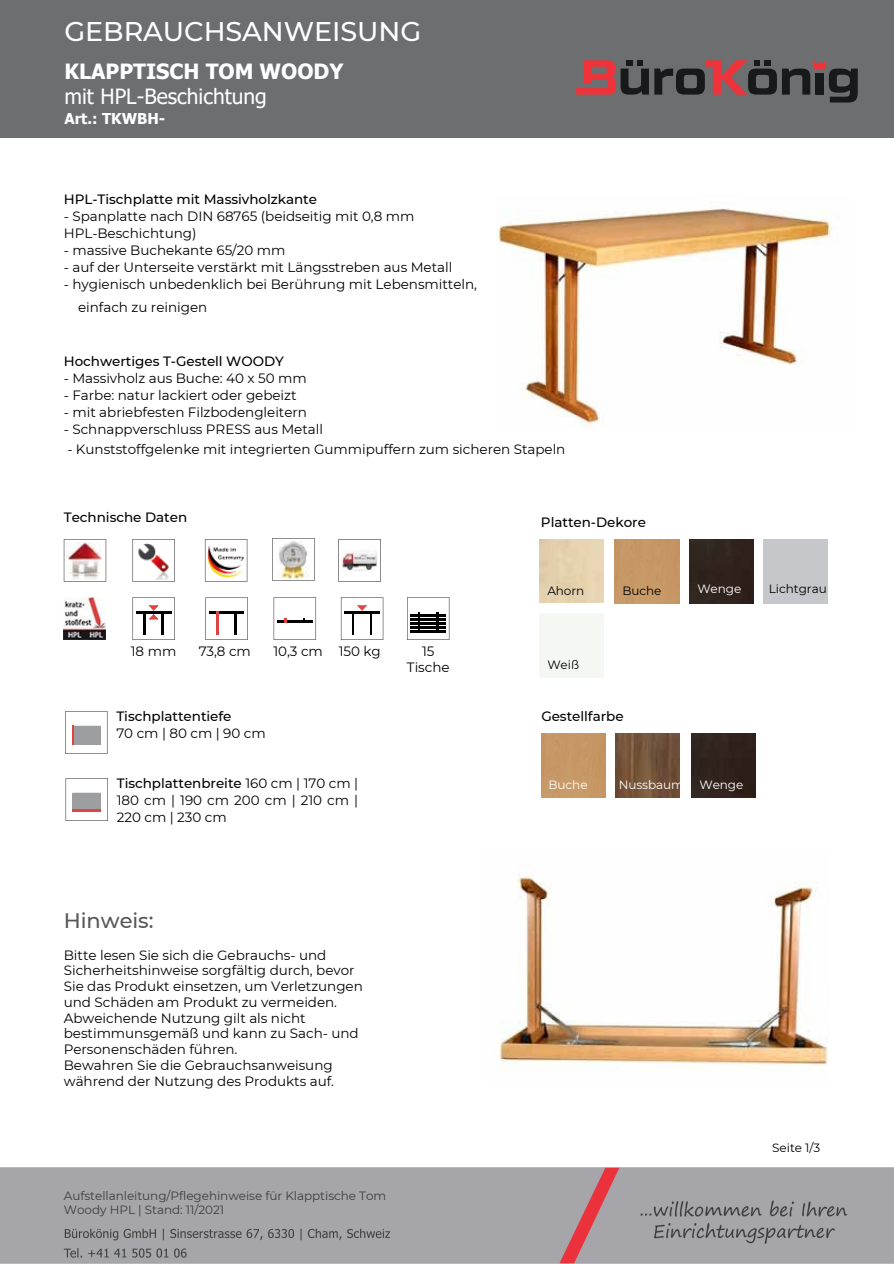
<style>
.page{position:relative;width:894px;height:1264px;background:#fff}
.page>*{position:absolute;margin:0;border:0;box-sizing:border-box;transform-origin:0 0}
.t1{font:500 27px "Montserrat";letter-spacing:-.005em;color:#fff}
.t2{font:21px/24.8px "Tahoma";color:#fff}
.t3{font:500 21px "Montserrat";letter-spacing:-.005em;color:#58585a}
.t4{font:700 15px "Tahoma";color:#fff}
.t5{font:13.5px/15.8px "Montserrat";letter-spacing:-.005em;color:#000}
.t6{font:500 13.5px/16.8px "Montserrat";letter-spacing:-.005em;color:#000}
.t7{font:12px/13.5px "Montserrat";letter-spacing:-.005em;color:#3e3d40}
.t8{font:12px "Montserrat";letter-spacing:-.005em;color:#000}
.t9{font:12px "Montserrat";letter-spacing:-.005em;color:#fff}
.s1{font-weight:700}
.s2{font-weight:400}
.s3{font-weight:500}
</style>
<div class="page">
<img style="left:0;top:1167px;width:893px;height:96px">
<div style="left:0;top:0;width:893px;height:137px;background:#6d6e70"></div>
<svg style="left:576px;top:60px;width:72px;height:35px"></svg>
<svg style="left:654px;top:60px;width:203px;height:42px"></svg>
<img style="left:496px;top:206px;width:336px;height:223px">
<svg style="left:65px;top:711px;width:43px;height:42px"></svg>
<svg style="left:65px;top:778px;width:43px;height:42px"></svg>
<hr style="left:72px;top:809px;width:29px;height:2px;background:#df4443">
<img style="left:499px;top:873px;width:329px;height:197px">
<div style="left:691px;top:733px;width:64px;height:64px;background:#30221d"></div>
<div style="left:541px;top:733px;width:64px;height:64px;background:#c69866"></div>
<img style="left:615px;top:733px;width:64px;height:64px">
<svg style="left:205px;top:539px;width:42px;height:42px"></svg>
<img style="left:208px;top:544px;width:37px;height:33px">
<svg style="left:132px;top:539px;width:43px;height:42px"></svg>
<img style="left:138px;top:544px;width:31px;height:36px">
<svg style="left:338px;top:539px;width:43px;height:42px"></svg>
<img style="left:341px;top:550px;width:36px;height:21px">
<svg style="left:64px;top:539px;width:42px;height:42px"></svg>
<svg style="left:132px;top:597px;width:43px;height:43px"></svg>
<svg style="left:205px;top:597px;width:43px;height:43px"></svg>
<hr style="left:209px;top:611px;width:35px;height:2px;background:#000">
<hr style="left:216px;top:611px;width:2px;height:23px;background:#df4443">
<svg style="left:272px;top:538px;width:42px;height:42px"></svg>
<svg style="left:273px;top:597px;width:43px;height:43px"></svg>
<svg style="left:341px;top:597px;width:42px;height:43px"></svg>
<svg style="left:407px;top:597px;width:42px;height:43px"></svg>
<hr style="left:411px;top:614px;width:34px;height:2px;background:#000">
<img style="left:66px;top:542px;width:37px;height:37px">
<img style="left:278px;top:540px;width:30px;height:38px">
<img style="left:63px;top:597px;width:42px;height:42px">
<div style="left:614px;top:539px;width:64px;height:64px;background:#c69766"></div>
<div style="left:689px;top:539px;width:64px;height:64px;background:#2f221d"></div>
<p class="t1" style="left:64px;top:15px;width:358px">GEBRAUCHSANWEISUNG</p>
<h5 class="t2" style="left:64px;top:59px;width:280px"><span class="s1">KLAPPTISCH TOM WOODY </span>mit HPL-Beschichtung</h5>
<h5 class="t4" style="left:64px;top:109px;width:102px">Art.: TKWBH-</h5>
<p class="t6" style="left:64px;top:191px;width:255px">HPL-Tischplatte mit Massivholzkante</p>
<p class="t5" style="left:64px;top:208px;width:352px;line-height:16.8px">- Spanplatte nach DIN 68765 (beidseitig mit 0,8 mm<br>HPL-Beschichtung)</p>
<p class="t5" style="left:64px;top:242px;width:223px">- massive Buchekante 65/20 mm</p>
<p class="t5" style="left:64px;top:259px;width:390px">- auf der Unterseite verstärkt mit Längsstreben aus Metall</p>
<p class="t5" style="left:64px;top:276px;width:414px">- hygienisch unbedenklich bei Berührung mit Lebensmitteln,</p>
<p class="t5" style="left:78px;top:300px;width:131px">ei nfach zu rei nigen</p>
<p class="t6" style="left:64px;top:353px;width:221px">Hochwertiges T-Gestell WOODY</p>
<p class="t5" style="left:64px;top:370px;width:244px">- Massivholz aus Buche: 40 x 50 mm</p>
<p class="t5" style="left:64px;top:387px;width:234px">- Farbe: natur lackiert oder gebeizt</p>
<p class="t5" style="left:64px;top:404px;width:245px">- mit abriebfesten Fi lzbodengleitern</p>
<p class="t5" style="left:64px;top:421px;width:260px">- Schnappverschluss PRESS aus Metall</p>
<p class="t5" style="left:67px;top:441px;width:499px">- Kunststoffgelenke mit i ntegrierten Gummi puffern zum sicheren Stapeln</p>
<p class="t6" style="left:64px;top:509px;width:125px">Technische Daten</p>
<h5 class="t6" style="left:541px;top:513px;width:106px">Platten-Dekore</h5>
<h5 class="t5" style="left:131px;top:643px;width:47px">18 mm</h5>
<h4 class="t5" style="left:199px;top:643px;width:54px">73,8 cm</h4>
<p class="t5" style="left:273px;top:643px;width:51px">10,3 cm</p>
<h5 class="t6" style="left:116px;top:707px;width:151px">Tischplattentiefe<br><span class="s2">70cm|80cm|90cm</span></h5>
<p class="t5" style="left:338px;top:643px;width:44px">150 kg</p>
<p class="t5" style="left:407px;top:643px;width:44px;text-align:center">15<br>Tische</p>
<p class="t5" style="left:117px;top:774px;width:243px;line-height:16.8px;text-align:justify"><span class="s3">Tischplattenbreite</span> 160 cm | 170 cm | 180 cm | 190 cm 200 cm | 210 cm | 220 cm | 230 cm</p>
<p class="t8" style="left:547px;top:583px;width:39px">Ahorn</p>
<p class="t8" style="left:622px;top:583px;width:41px">Buche</p>
<p class="t9" style="left:697px;top:582px;width:45px">Wenge</p>
<p class="t8" style="left:547px;top:657px;width:33px">Wei ß</p>
<h2 class="t6" style="left:541px;top:707px;width:84px">Gestellfarbe</h2>
<p class="t9" style="left:548px;top:777px;width:41px">Buche</p>
<p class="t9" style="left:618px;top:777px;width:67px">Nussbaum</p>
<p class="t9" style="left:699px;top:777px;width:45px">Wenge</p>
<p class="t8" style="left:768px;top:581px;width:59px">Lichtgrau</p>
<p class="t3" style="left:64px;top:908px;width:91px">Hi nweis:</p>
<p class="t5" style="left:64px;top:946px;width:300px">Bitte lesen Sie sich die Gebrauchs- und Sicherheitshi nweise sorgfältig durch, bevor Sie das Produkt ei nsetzen, um Verletzungen und Schäden am Produkt zu vermeiden.<br>Abweichende Nutzung gi lt als nicht<br>besti mmunsgemäß und kann zu Sach- und Personenschäden führen.<br>Bewahren Sie die Gebrauchsanweisung während der Nutzung des Produkts auf.</p>
<h4 class="t7" style="left:64px;top:1189px;width:324px">Aufstellanleitung/Pflegehi nweise für Klapptische Tom<br>Woody HPL | Stand: 11/2021</h4>
<p class="t8" style="left:772px;top:1140px;width:49px">Seite 1/3</p>
</div>
